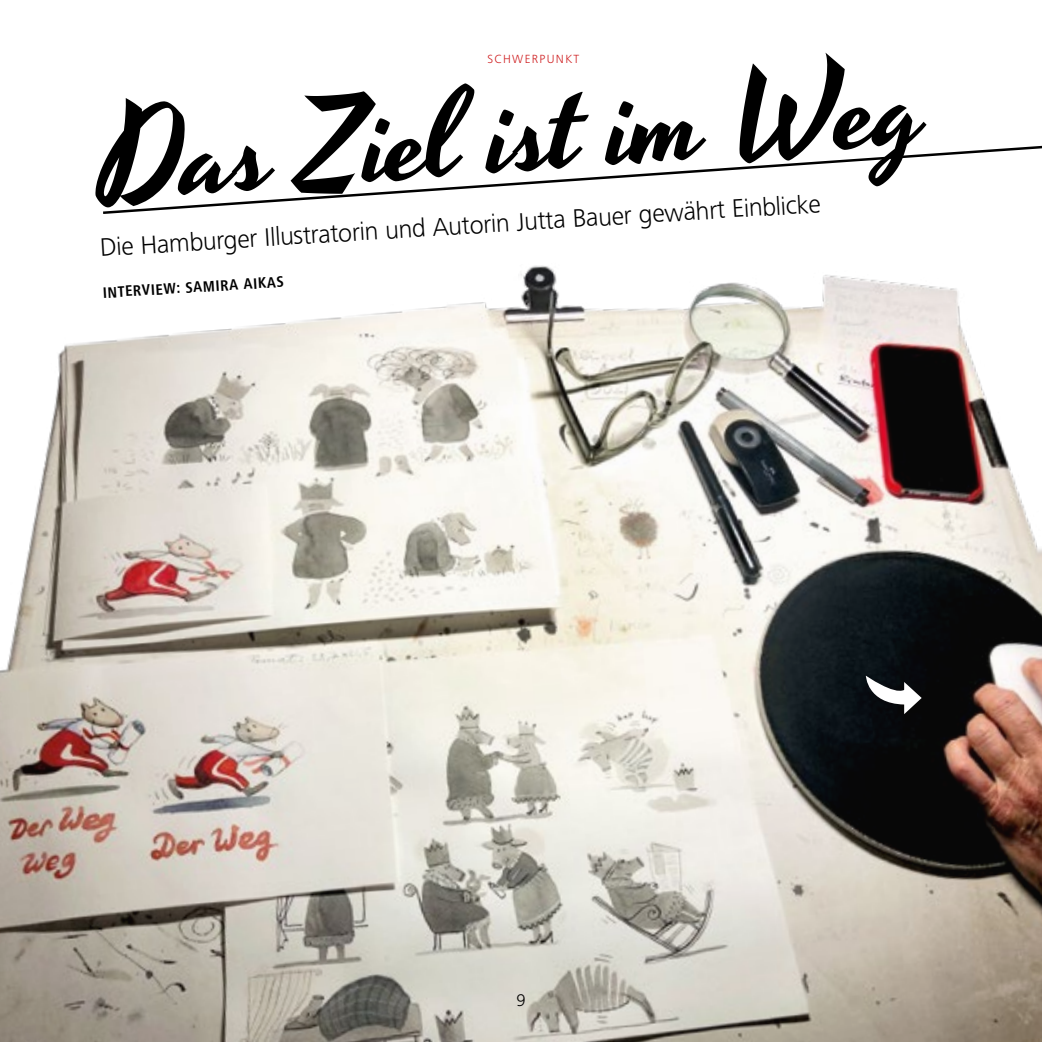
<style>
.page{position:relative;width:1042px;height:1042px;background:#fff}
.page>*{position:absolute;margin:0;border:0;box-sizing:border-box;transform-origin:0 0}
.t1{font:124.6px "Yesteryear";color:#000}
.t2{font:300 26.25px "Frutiger Next LT";color:#000}
.t3{font:300 17.5px "Frutiger Next LT";color:#000}
.t4{font:700 condensed 15.75px "Frutiger Next LT";color:#000}
.t5{font:300 12.25px "Frutiger Next LT";letter-spacing:.11em;color:#cd1719}
</style>
<div class="page">
<img style="left:0;top:265px;width:1042px;height:777px">
<svg style="left:103px;top:145px;width:939px;height:69px"></svg>
<svg style="left:866px;top:675px;width:55px;height:39px"></svg>
<h1 class="t1" style="left:94px;top:76px;width:829px;rotate:-4deg">Das Ziel ist im Weg</h1>
<p class="t5" style="left:487px;top:52px;width:93px">SCHWERPUNKT</p>
<p class="t2" style="left:99px;top:230px;width:723px;rotate:-3deg">Die Hamburger Illustratorin und Autorin Jutta Bauer gewährt Einblicke</p>
<p class="t4" style="left:102px;top:283px;width:183px;rotate:-3deg">INTERVIEW: SAMIRA AIKAS</p>
<p class="t3" style="left:516px;top:990px;width:11px">9</p>
</div>
